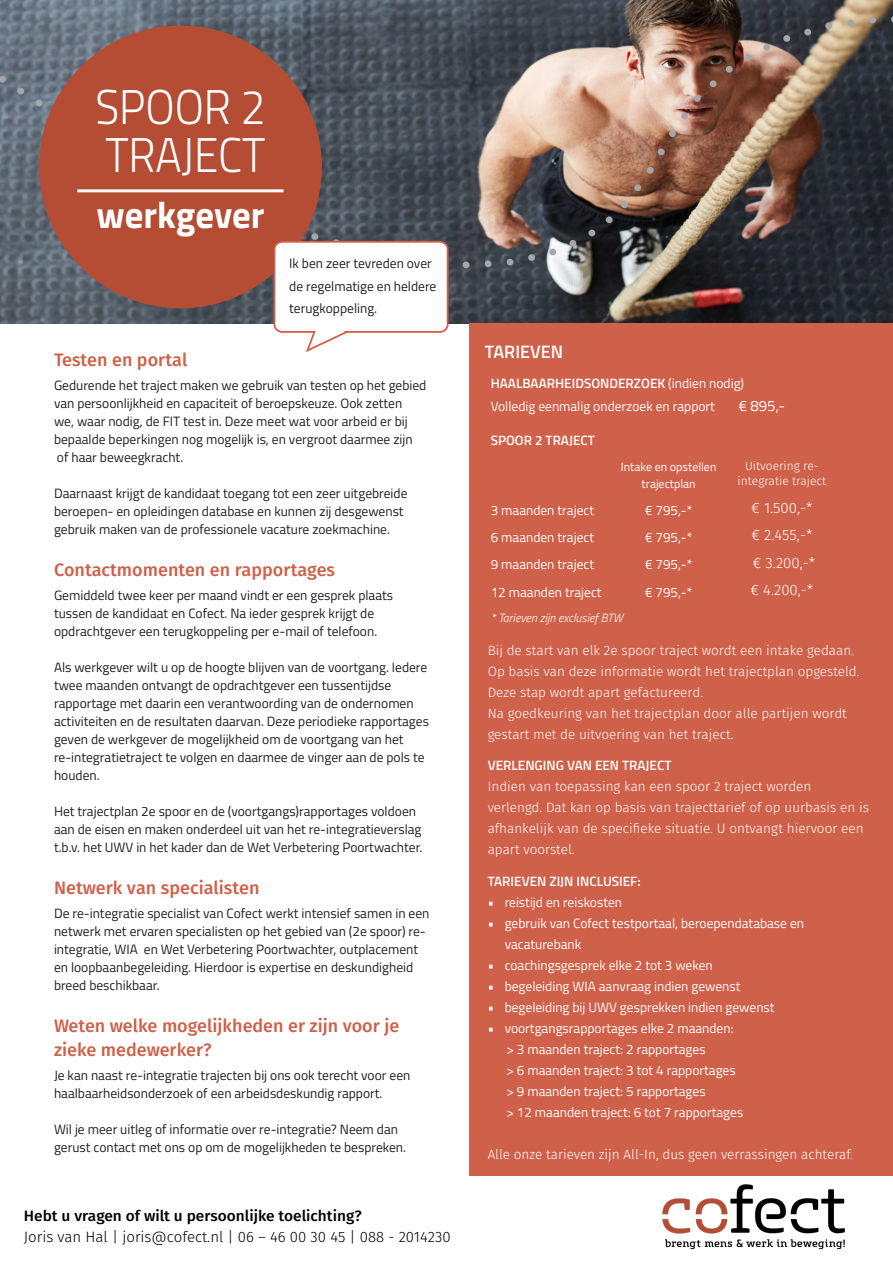
<style>
.page{position:relative;width:893px;height:1263px;background:#fff}
.page>*{position:absolute;margin:0;border:0;box-sizing:border-box;transform-origin:0 0}
.t1{font:300 48.75px/48px "Titillium Web";color:#fff;scale:.9 1}
.t2{font:700 37.5px "Titillium Web";color:#fff}
.kopjes_beweegkracht{font:500 18px/24px "Fira Sans";color:#cf6049}
.t3{font:600 18px "Titillium Web";color:#fff}
.t4{font:300 15px "Fira Sans";color:#000}
.t5{font:500 15px "Fira Sans";color:#000}
.teskt_wit{font:300 15px "Fira Sans";color:#fff}
.basistekst_wit{font:15px "Titillium Web";color:#fff}
.t6{font:13.5px/18px "Titillium Web";color:#231f20}
.basistekst_wit-2{font:13.5px/21px "Titillium Web";color:#fff}
.teskt_wit-2{font:300 13.5px/21px "Fira Sans";color:#fff}
.teskt_wit-3{font:600 13.5px "Titillium Web";color:#fff}
.teskt_wit-4{font:300 12px/15px "Fira Sans";color:#fff;text-align:center}
.t7{font:12px/16.5px "Titillium Web";color:#fff;text-align:center}
.t8{font:italic 300 12px "Titillium Web";color:#fff}
.s1{font-weight:400}
</style>
<div class="page">
<img style="left:0;top:269px;width:893px;height:54px">
<img style="left:0;top:0;width:893px;height:269px">
<div style="left:39px;top:26px;width:283px;height:282px;background:#b54c34;border-radius:50%"></div>
<hr style="left:77px;top:189px;width:207px;height:3px;background:#fff">
<img style="left:662px;top:1184px;width:183px;height:66px">
<svg style="left:273px;top:240px;width:176px;height:112px"></svg>
<div style="left:469px;top:324px;width:424px;height:852px;background:#cf6049"></div>
<h1 class="t1" style="left:95px;top:81px;width:191px">SPOOR 2<br>TRAJECT</h1>
<h2 class="t2" style="left:96px;top:186px;width:170px">werkgever</h2>
<p class="t6" style="left:289px;top:252px;width:149px;line-height:22.5px">Ik ben zeer tevreden over de regelmatige en heldere terugkoppeling.</p>
<p class="kopjes_beweegkracht" style="left:54px;top:349px;width:135px">Testen en portal</p>
<p class="t6" style="left:54px;top:376px;width:374px">Gedurende het traject maken we gebruik van testen op het gebied van persoonlijkheid en capaciteit of beroepskeuze. Ook zetten<br>we, waar nodig, de FIT test in. Deze meet wat voor arbeid er bij bepaalde beperkingen nog mogelijk is, en vergroot daarmee zijn of haar beweegkracht.</p>
<p class="t6" style="left:54px;top:484px;width:355px">Daarnaast krijgt de kandidaat toegang tot een zeer uitgebreide beroepen- en opleidingen database en kunnen zij desgewenst gebruik maken van de professionele vacature zoekmachine.</p>
<p class="kopjes_beweegkracht" style="left:54px;top:559px;width:283px">Contactmomenten en rapportages</p>
<p class="t6" style="left:54px;top:586px;width:341px">Gemiddeld twee keer per maand vindt er een gesprek plaats tussen de kandidaat en Cofect. Na ieder gesprek krijgt de opdrachtgever een terugkoppeling per e-mail of telefoon.</p>
<p class="t6" style="left:54px;top:658px;width:376px">Als werkgever wilt u op de hoogte blijven van de voortgang. Iedere twee maanden ontvangt de opdrachtgever een tussentijdse rapportage met daarin een verantwoording van de ondernomen activiteiten en de resultaten daarvan. Deze periodieke rapportages geven de werkgever de mogelijkheid om de voortgang van het re-integratietraject te volgen en daarmee de vinger aan de pols te houden.</p>
<p class="t6" style="left:54px;top:802px;width:370px">Het trajectplan 2e spoor en de (voortgangs)rapportages voldoen aan de eisen en maken onderdeel uit van het re-integratieverslag t.b.v. het UWV in het kader dan de Wet Verbetering Poortwachter.</p>
<p class="kopjes_beweegkracht" style="left:54px;top:877px;width:207px">Netwerk van specialisten</p>
<p class="t6" style="left:54px;top:904px;width:377px">De re-integratie specialist van Cofect werkt intensief samen in een netwerk met ervaren specialisten op het gebied van (2e spoor) re&shy;integratie, WIA en Wet Verbetering Poortwachter, outplacement en loopbaanbegeleiding. Hierdoor is expertise en deskundigheid breed beschikbaar.</p>
<p class="kopjes_beweegkracht" style="left:54px;top:1015px;width:347px">Weten welke mogelijkheden er zijn voor je zieke medewerker?</p>
<p class="t6" style="left:54px;top:1066px;width:358px">Je kan naast re-integratie trajecten bij ons ook terecht voor een haalbaarheidsonderzoek of een arbeidsdeskundig rapport.</p>
<p class="t6" style="left:54px;top:1120px;width:354px">Wil je meer uitleg of informatie over re-integratie? Neem dan gerust contact met ons op om de mogelijkheden te bespreken.</p>
<p class="t5" style="left:24px;top:1205px;width:339px">Hebt u vragen of wilt u persoonlijke toelichting?</p>
<p class="t4" style="left:24px;top:1226px;width:428px">Joris van Hal | joris@cofect.nl | 06 – 46 00 30 45 | 088 - 2014230</p>
<p class="t3" style="left:485px;top:338px;width:80px">TARIEVEN</p>
<p class="teskt_wit-3" style="left:491px;top:373px;width:255px">HAALBAARHEIDSONDERZOEK <span class="s1">(indien nodig)</span></p>
<p class="basistekst_wit-2" style="left:491px;top:395px;width:226px">Volledig eenmalig onderzoek en rapport</p>
<p class="basistekst_wit" style="left:739px;top:394px;width:48px">€ 895,-</p>
<p class="teskt_wit-3" style="left:491px;top:431px;width:106px">SPOOR 2 TRAJECT</p>
<p class="t7" style="left:621px;top:458px;width:97px">Intake en opstellen trajectplan</p>
<p class="teskt_wit-4" style="left:738px;top:459px;width:90px">Uitvoering re&shy;integratie traject</p>
<p class="basistekst_wit-2" style="left:491px;top:499px;width:105px">3 maanden traject</p>
<p class="basistekst_wit-2" style="left:645px;top:499px;width:49px">€ 795,-*</p>
<p class="teskt_wit" style="left:751px;top:497px;width:63px">€ 1.500,-*</p>
<p class="basistekst_wit-2" style="left:491px;top:526px;width:105px">6 maanden traject</p>
<p class="basistekst_wit-2" style="left:645px;top:526px;width:49px">€ 795,-*</p>
<p class="teskt_wit" style="left:751px;top:525px;width:63px">€ 2.455,-*</p>
<p class="basistekst_wit-2" style="left:491px;top:554px;width:105px">9 maanden traject</p>
<p class="basistekst_wit-2" style="left:645px;top:554px;width:49px">€ 795,-*</p>
<p class="teskt_wit" style="left:753px;top:552px;width:64px">€ 3.200,-*</p>
<p class="basistekst_wit-2" style="left:491px;top:581px;width:112px">12 maanden traject</p>
<p class="basistekst_wit-2" style="left:645px;top:581px;width:49px">€ 795,-*</p>
<p class="teskt_wit" style="left:750px;top:579px;width:64px">€ 4.200,-*</p>
<p class="t8" style="left:491px;top:609px;width:134px">* Tarieven zijn exclusief BTW</p>
<p class="teskt_wit-2" style="left:488px;top:641px;width:373px">Bij de start van elk 2e spoor traject wordt een intake gedaan.<br>Op basis van deze informatie wordt het trajectplan opgesteld.<br>Deze stap wordt apart gefactureerd.</p>
<p class="teskt_wit-2" style="left:488px;top:704px;width:361px">Na goedkeuring van het trajectplan door alle partijen wordt gestart met de uitvoering van het traject.</p>
<p class="teskt_wit-3" style="left:488px;top:755px;width:185px">VERLENGING VAN EEN TRAJECT</p>
<p class="teskt_wit-2" style="left:488px;top:777px;width:383px">Indien van toepassing kan een spoor 2 traject worden verlengd. Dat kan op basis van trajecttarief of op uurbasis en is afhankelijk van de specifieke situatie. U ontvangt hiervoor een apart voorstel.</p>
<p class="teskt_wit-3" style="left:488px;top:871px;width:154px">TARIEVEN ZIJN INCLUSIEF:</p>
<p class="basistekst_wit-2" style="left:488px;top:891px;width:136px">• reistijd en reiskosten</p>
<p class="basistekst_wit-2" style="left:505px;top:912px;width:301px;text-indent:-17px">• gebruik van Cofect testportaal, beroependatabase en vacaturebank</p>
<p class="basistekst_wit-2" style="left:488px;top:954px;width:227px">• coachingsgesprek elke 2 tot 3 weken</p>
<p class="basistekst_wit-2" style="left:488px;top:975px;width:254px">• begeleiding WIA aanvraag indien gewenst</p>
<p class="basistekst_wit-2" style="left:488px;top:996px;width:288px">• begeleiding bij UWV gesprekken indien gewenst</p>
<p class="basistekst_wit-2" style="left:488px;top:1017px;width:247px">• voortgangsrapportages elke 2 maanden:</p>
<p class="basistekst_wit-2" style="left:506px;top:1038px;width:201px">&gt; 3 maanden traject: 2 rapportages</p>
<p class="basistekst_wit-2" style="left:506px;top:1059px;width:231px">&gt; 6 maanden traject: 3 tot 4 rapportages</p>
<p class="basistekst_wit-2" style="left:506px;top:1080px;width:201px">&gt; 9 maanden traject: 5 rapportages</p>
<p class="basistekst_wit-2" style="left:506px;top:1101px;width:238px">&gt; 12 maanden traject: 6 tot 7 rapportages</p>
<p class="teskt_wit-2" style="left:488px;top:1145px;width:367px">Alle onze tarieven zijn All-In, dus geen verrassingen achteraf.</p>
</div>
